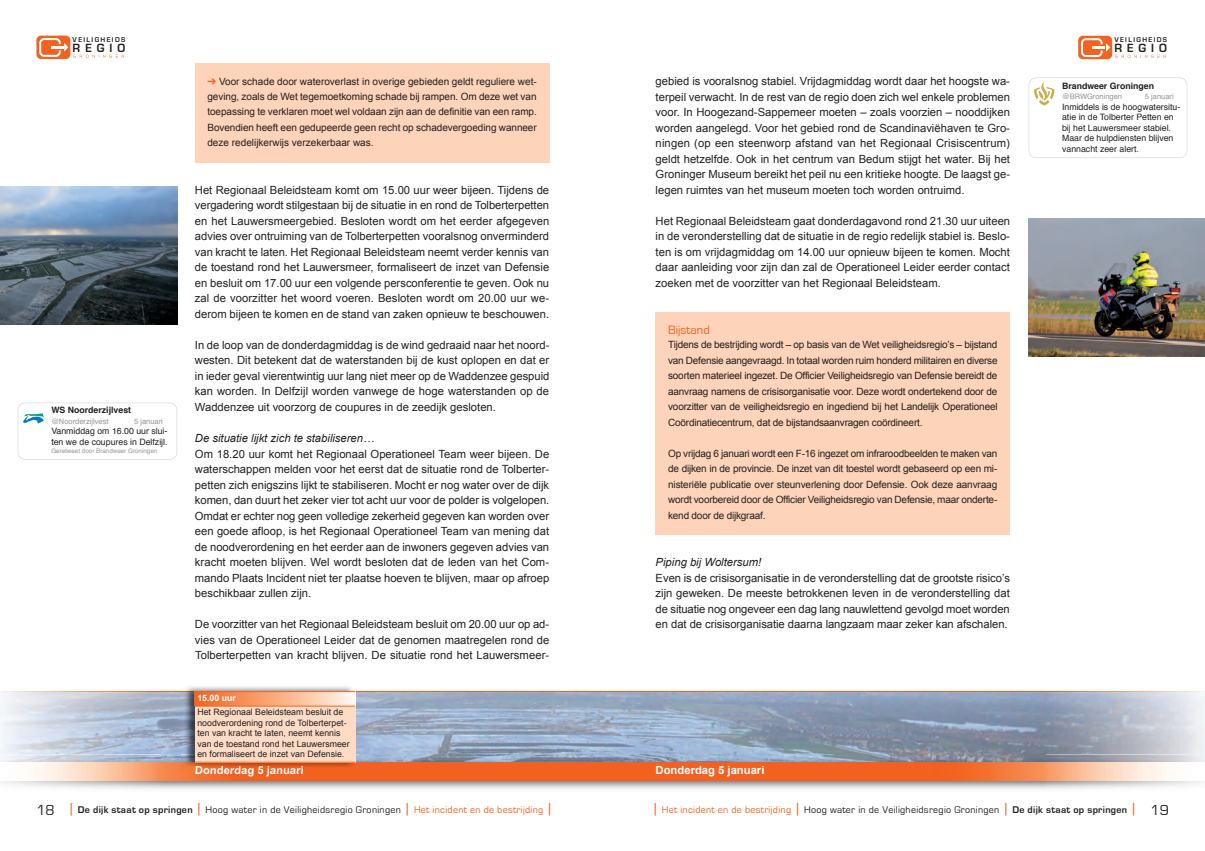
<style>
.page{position:relative;width:1205px;height:851px;background:#fff}
.page>*{position:absolute;margin:0;border:0;box-sizing:border-box;transform-origin:0 0}
.t1{font:12.5px "Eurostile";color:#f26221}
.t2{font:700 12.38px "Eurostile";letter-spacing:.415em;color:#231f20}
.t3{font:11.25px/15.5px "Arial";color:#231f20;text-align:justify}
.t4{font:italic 11.25px "Arial";color:#231f20}
.t5{font:700 11.25px "Arial";color:#fff}
.t6{font:10px/15.5px "Arial";letter-spacing:-.02em;color:#231f20;text-align:justify}
.t7{font:10px "Eurostile";letter-spacing:.03em;color:#231f20}
.t8{font:8.75px/10.5px "Helvetica";color:#231f20}
.t9{font:8.75px/10.5px "Arial";color:#231f20}
.t10{font:700 8.75px "Helvetica";color:#231f20}
.t11{font:700 8.75px "Arial";color:#fff}
.t12{font:7.5px "Helvetica";color:#939598}
.t13{font:700 7.25px "Eurostile";letter-spacing:.2em;color:#231f20}
.t14{font:6.25px "Helvetica";color:#939598}
.s1{color:#f26221}
.s2{font-size:15px}
.s3{font-size:15px;color:#f26221}
.s4{font-weight:700}
</style>
<div class="page">
<img style="left:160px;top:692px;width:886px;height:97px">
<div style="left:36px;top:36px;width:34px;height:23px;background:#f26221;border-radius:5px"></div>
<svg style="left:39px;top:38px;width:85px;height:20px"></svg>
<div style="left:1078px;top:36px;width:34px;height:23px;background:#f26221;border-radius:5px"></div>
<svg style="left:1081px;top:38px;width:85px;height:20px"></svg>
<img style="left:160px;top:754px;width:886px;height:8px">
<svg style="left:160px;top:762px;width:886px;height:18px;background:#f26526"></svg>
<hr style="left:0;top:691px;width:1205px;height:1px;background:#f26221">
<img style="left:1046px;top:692px;width:159px;height:97px">
<img style="left:1056px;top:691px;width:149px;height:1px">
<img style="left:0;top:692px;width:160px;height:97px">
<img style="left:0;top:691px;width:149px;height:1px">
<div style="left:195px;top:63px;width:354px;height:99px;background:#fdd4b9"></div>
<img style="left:181px;top:686px;width:178px;height:84px">
<img style="left:181px;top:691px;width:178px;height:1px">
<img style="left:196px;top:766px;width:51px;height:4px">
<svg style="left:195px;top:692px;width:160px;height:13px;background:#f8ac82"></svg>
<div style="left:195px;top:706px;width:160px;height:56px;background:#fddbc5"></div>
<hr style="left:195px;top:691px;width:160px;height:1px;background:#f26221">
<hr style="left:195px;top:705px;width:160px;height:1px;background:#f26221">
<hr style="left:195px;top:761px;width:160px;height:1px;background:#f26221">
<div style="left:656px;top:312px;width:354px;height:222px;background:#fdd4b9"></div>
<div style="left:18px;top:402px;width:159px;height:57px;border:1px solid #c7c8ca;border-radius:7px"></div>
<svg style="left:23px;top:413px;width:21px;height:10px"></svg>
<div style="left:1028px;top:77px;width:159px;height:81px;border:1px solid #c7c8ca;border-radius:7px"></div>
<svg style="left:1034px;top:82px;width:20px;height:23px"></svg>
<img style="left:0;top:187px;width:177px;height:137px">
<img style="left:1028px;top:218px;width:177px;height:138px">
<p class="t13" style="left:73px;top:36px;width:54px">VEILIGHEIDS</p>
<p class="t2" style="left:73px;top:41px;width:54px">REGIO</p>
<p class="t10" style="left:51px;top:406px;width:81px">WS Noorderzijlvest</p>
<p class="t12" style="left:51px;top:418px;width:59px">@Noorderzijlvest</p>
<p class="t12" style="left:134px;top:418px;width:30px">5 januari</p>
<p class="t8" style="left:51px;top:426px;width:118px">Vanmiddag om 16.00 uur slui&shy;ten we de coupures in Delfzijl.</p>
<p class="t14" style="left:51px;top:448px;width:107px">Geretweet door Brandweer Groningen</p>
<p class="t6" style="left:207px;top:73px;width:331px"><span class="s1">➔</span> Voor schade door wateroverlast in overige gebieden geldt reguliere wet&shy;geving, zoals de Wet tegemoetkoming schade bij rampen. Om deze wet van toepassing te verklaren moet wel voldaan zijn aan de definitie van een ramp.<br>Bovendien heeft een gedupeerde geen recht op schadevergoeding wanneer deze redelijkerwijs verzekerbaar was.</p>
<p class="t3" style="left:195px;top:182px;width:356px">Het Regionaal Beleidsteam komt om 15.00 uur weer bijeen. Tijdens de vergadering wordt stilgestaan bij de situatie in en rond de Tolberterpetten en het Lauwersmeergebied. Besloten wordt om het eerder afgegeven advies over ontruiming van de Tolberterpetten vooralsnog onverminderd van kracht te laten. Het Regionaal Beleidsteam neemt verder kennis van de toestand rond het Lauwersmeer, formaliseert de inzet van Defensie en besluit om 17.00 uur een volgende persconferentie te geven. Ook nu zal de voorzitter het woord voeren. Besloten wordt om 20.00 uur we&shy;derom bijeen te komen en de stand van zaken opnieuw te beschouwen.</p>
<p class="t3" style="left:195px;top:337px;width:356px">In de loop van de donderdagmiddag is de wind gedraaid naar het noord&shy;westen. Dit betekent dat de waterstanden bij de kust oplopen en dat er in ieder geval vierentwintig uur lang niet meer op de Waddenzee gespuid kan worden. In Delfzijl worden vanwege de hoge waterstanden op de Waddenzee uit voorzorg de coupures in de zeedijk gesloten.</p>
<p class="t4" style="left:195px;top:432px;width:181px">De situatie lijkt zich te stabiliseren…</p>
<p class="t3" style="left:195px;top:446px;width:356px">Om 18.20 uur komt het Regionaal Operationeel Team weer bijeen. De waterschappen melden voor het eerst dat de situatie rond de Tolberter&shy;petten zich enigszins lijkt te stabiliseren. Mocht er nog water over de dijk komen, dan duurt het zeker vier tot acht uur voor de polder is volgelopen.<br>Omdat er echter nog geen volledige zekerheid gegeven kan worden over een goede afloop, is het Regionaal Operationeel Team van mening dat de noodverordening en het eerder aan de inwoners gegeven advies van kracht moeten blijven. Wel wordt besloten dat de leden van het Com&shy;mando Plaats Incident niet ter plaatse hoeven te blijven, maar op afroep beschikbaar zullen zijn.</p>
<p class="t3" style="left:195px;top:616px;width:356px">De voorzitter van het Regionaal Beleidsteam besluit om 20.00 uur op ad&shy;vies van de Operationeel Leider dat de genomen maatregelen rond de Tolberterpetten van kracht blijven. De situatie rond het Lauwers meer -</p>
<p class="t11" style="left:197px;top:693px;width:40px">15.00 uur</p>
<p class="t9" style="left:197px;top:706px;width:154px">Het Regionaal Beleidsteam besluit de noodverordening rond de Tolberterpet&shy;ten van kracht te laten, neemt kennis van de toestand rond het Lauwersmeer en formaliseert de inzet van Defensie.</p>
<p class="t3" style="left:656px;top:74px;width:356px">gebied is vooralsnog stabiel. Vrijdagmiddag wordt daar het hoogste wa&shy;terpeil verwacht. In de rest van de regio doen zich wel enkele problemen voor. In Hoogezand-Sappemeer moeten – zoals voorzien – nooddijken worden aangelegd. Voor het gebied rond de Scandinaviëhaven te Gro&shy;ningen (op een steenworp afstand van het Regionaal Crisiscentrum) geldt hetzelfde. Ook in het centrum van Bedum stijgt het water. Bij het Groninger Museum bereikt het peil nu een kritieke hoogte. De laagst ge&shy;legen ruimtes van het museum moeten toch worden ontruimd.</p>
<p class="t3" style="left:656px;top:213px;width:356px">Het Regionaal Beleidsteam gaat donderdagavond rond 21.30 uur uiteen in de veronderstelling dat de situatie in de regio redelijk stabiel is. Beslo&shy;ten is om vrijdagmiddag om 14.00 uur opnieuw bijeen te komen. Mocht daar aanleiding voor zijn dan zal de Operationeel Leider eerder contact zoeken met de voorzitter van het Regionaal Beleidsteam.</p>
<p class="t1" style="left:668px;top:323px;width:43px">Bijstand</p>
<p class="t6" style="left:668px;top:337px;width:331px">Tijdens de bestrijding wordt – op basis van de Wet veiligheidsregio’s – bijstand van Defensie aangevraagd. In totaal worden ruim honderd militairen en diverse soorten materieel ingezet. De Officier Veiligheidsregio van Defensie bereidt de aanvraag namens de crisisorganisatie voor. Deze wordt ondertekend door de voorzitter van de veiligheidsregio en ingediend bij het Landelijk Operationeel Coördinatiecentrum, dat de bijstandsaanvragen coördineert.</p>
<p class="t6" style="left:668px;top:445px;width:331px">Op vrijdag 6 januari wordt een F-16 ingezet om infraroodbeelden te maken van de dijken in de provincie. De inzet van dit toestel wordt gebaseerd op een mi&shy;nisteriële publicatie over steunverlening door Defensie. Ook deze aanvraag wordt voorbereid door de Officier Veiligheidsregio van Defensie, maar onderte&shy;kend door de dijkgraaf.</p>
<p class="t4" style="left:656px;top:556px;width:107px">Piping bij Woltersum!</p>
<p class="t3" style="left:656px;top:570px;width:356px">Even is de crisisorganisatie in de veronderstelling dat de grootste risico’s zijn geweken. De meeste betrokkenen leven in de veronderstelling dat de situatie nog ongeveer een dag lang nauwlettend gevolgd moet worden en dat de crisisorganisatie daarna langzaam maar zeker kan afschalen.</p>
<p class="t5" style="left:195px;top:763px;width:110px">Donderdag 5 januari</p>
<p class="t5" style="left:656px;top:763px;width:110px">Donderdag 5 januari</p>
<p class="t13" style="left:1114px;top:36px;width:54px">VEILIGHEIDS</p>
<p class="t2" style="left:1114px;top:42px;width:54px">REGIO</p>
<p class="t10" style="left:1062px;top:82px;width:93px">Brandweer Groningen</p>
<p class="t12" style="left:1062px;top:93px;width:61px">@BRWGroningen</p>
<p class="t12" style="left:1145px;top:93px;width:30px">5 januari</p>
<p class="t8" style="left:1062px;top:102px;width:120px">Inmiddels is de hoogwatersitu&shy;atie in de Tolberter Petten en bij het Lauwersmeer stabiel.<br>Maar de hulpdiensten blijven vannacht zeer alert.</p>
<p class="t7" style="left:36px;top:804px;width:515px"><span class="s2">18</span> <span class="s3">|</span> <span class="s4">De dijk staat op springen</span> <span class="s3">|</span> Hoog water in de Veiligheidsregio Groningen <span class="s3">|</span> <span class="s1">Het incident en de bestrijding</span> <span class="s3">|</span></p>
<p class="t7" style="left:655px;top:804px;width:516px"><span class="s3">|</span> <span class="s1">Het incident en de bestrijding</span> <span class="s3">|</span> Hoog water in de Veiligheidsregio Groningen <span class="s3">|</span> <span class="s4">De dijk staat op springen</span> <span class="s3">|</span> <span class="s2">19</span></p>
</div>
